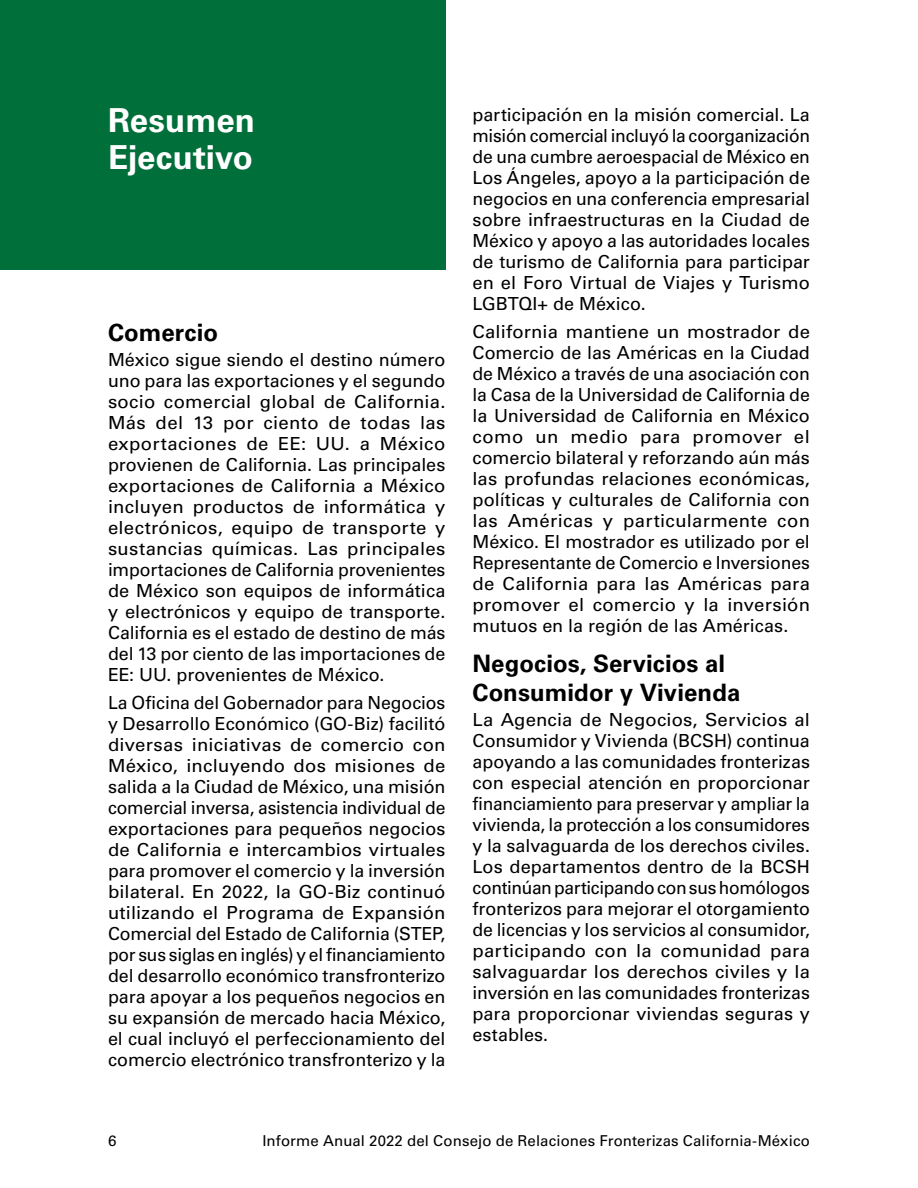
<style>
.page{position:relative;width:918px;height:1188px;background:#fff}
.page>*{position:absolute;margin:0;border:0;box-sizing:border-box;transform-origin:0 0}
.Header_1{font:700 33px/37.5px "Univers LT Std";color:#fff}
.Header_2{font:700 24px/28.8px "Univers LT Std";letter-spacing:.005em;color:#000}
.t1{font:18px/21px "Univers LT Std";color:#000;text-align:justify}
.t2{font:15px "Univers LT Std";letter-spacing:.01em;color:#000}
</style>
<div class="page">
<div style="left:0;top:0;width:446px;height:270px;background:#006f39"></div>
<h2 class="Header_1" style="left:108px;top:102px;width:149px">Resumen<br>Ejecutivo</h2>
<h3 class="Header_2" style="left:108px;top:318px;width:112px">Comercio</h3>
<p class="t1" style="left:108px;top:349px;width:339px">México sigue siendo el destino número uno para las exportaciones y el segundo socio comercial global de California.<br>Más del 13 por ciento de todas las exportaciones de EE: UU. a México provienen de California. Las principales exportaciones de California a México incluyen productos de informática y electrónicos, equipo de transporte y sustancias químicas. Las principales importaciones de California provenientes de México son equipos de informática y electrónicos y equipo de transporte.<br>California es el estado de destino de más del 13 por ciento de las importaciones de EE: UU. provenientes de México.</p>
<p class="t1" style="left:108px;top:692px;width:339px">La Oficina del Gobernador para Negocios y Desarrollo Económico (GO-Biz) facilitó diversas iniciativas de comercio con México, incluyendo dos misiones de salida a la Ciudad de México, una misión comercial inversa, asistencia individual de exportaciones para pequeños negocios de California e intercambios virtuales para promover el comercio y la inversión bilateral. En 2022, la GO-Biz continuó utilizando el Programa de Expansión Comercial del Estado de California (STEP, por sus siglas en inglés) y el financiamiento del desarrollo económico transfronterizo para apoyar a los pequeños negocios en su expansión de mercado hacia México, el cual incluyó el perfeccionamiento del comercio electrónico transfronterizo y la</p>
<p class="t1" style="left:472px;top:104px;width:339px">participación en la misión comercial. La misión comercial incluyó la coorganización de una cumbre aeroespacial de México en Los Ángeles, apoyo a la participación de negocios en una conferencia empresarial sobre infraestructuras en la Ciudad de México y apoyo a las autoridades locales de turismo de California para participar en el Foro Virtual de Viajes y Turismo LGBTQI+ de México.</p>
<p class="t1" style="left:472px;top:321px;width:339px">California mantiene un mostrador de Comercio de las Américas en la Ciudad de México a través de una asociación con la Casa de la Universidad de California de la Universidad de California en México como un medio para promover el comercio bilateral y reforzando aún más las profundas relaciones económicas, políticas y culturales de California con las Américas y particularmente con México. El mostrador es utilizado por el Representante de Comercio e Inversiones de California para las Américas para promover el comercio y la inversión mutuos en la región de las Américas.</p>
<h3 class="Header_2" style="left:472px;top:649px;width:269px">Negocios, Servicios al<br>Consumidor y Vivienda</h3>
<p class="t1" style="left:472px;top:709px;width:339px">La Agencia de Negocios, Servicios al Consumidor y Vivienda (BCSH) continua apoyando a las comunidades fronterizas con especial atención en proporcionar financiamiento para preservar y ampliar la vivienda, la protección a los consumidores y la salvaguarda de los derechos civiles.<br>Los departamentos dentro de la BCSH continúan participando con sus homólogos fronterizos para mejorar el otorgamiento de licencias y los servicios al consumidor, participando con la comunidad para salvaguardar los derechos civiles y la inversión en las comunidades fronterizas para proporcionar viviendas seguras y estables.</p>
<p class="t2" style="left:108px;top:1132px;width:10px">6</p>
<p class="t2" style="left:262px;top:1132px;width:549px">Informe Anual 2022 del Consejo de Relaciones Fronterizas California-México</p>
</div>
